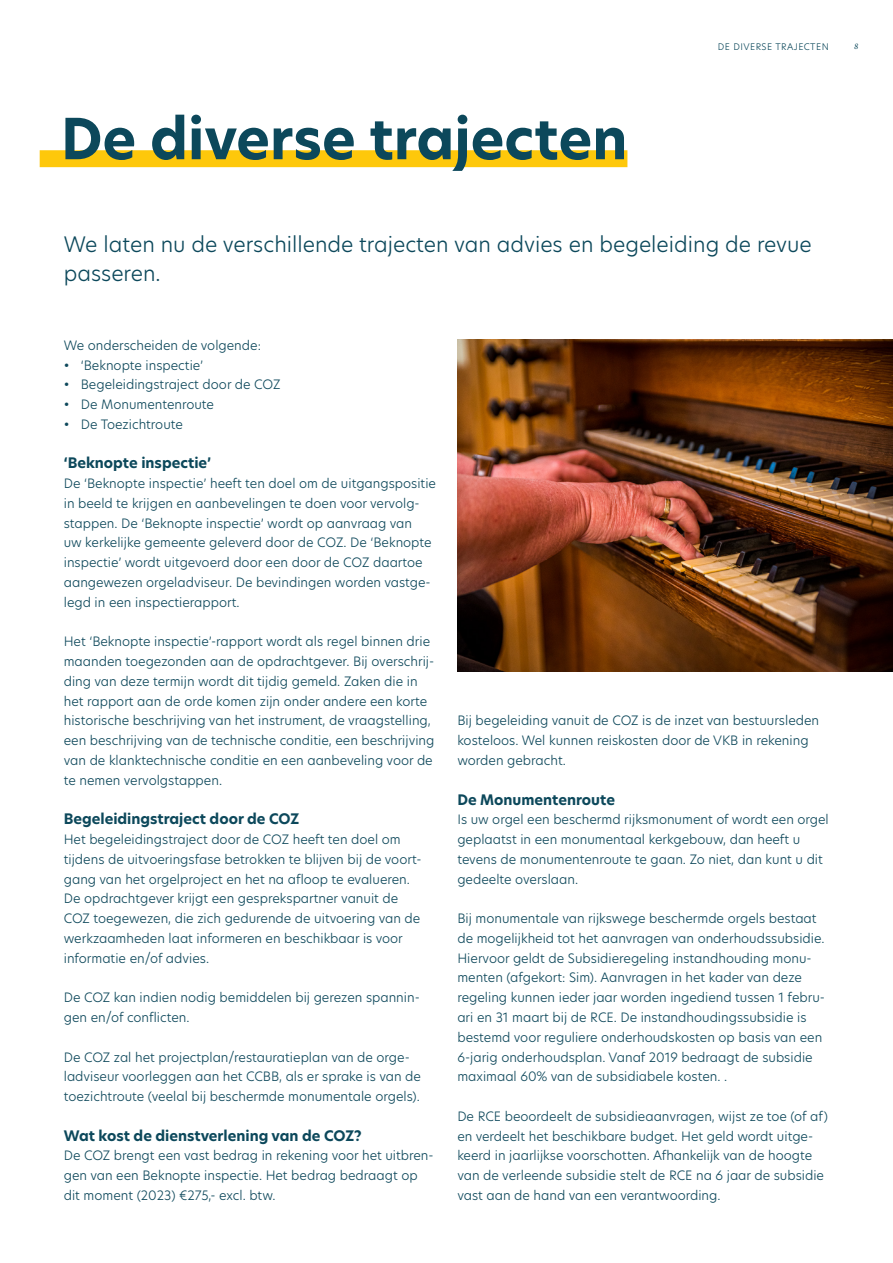
<style>
.page{position:relative;width:893px;height:1263px;background:#fff}
.page>*{position:absolute;margin:0;border:0;box-sizing:border-box;transform-origin:0 0}
.Kop_blauw__gele_stre{font:700 55.5px "New Hero";color:#0c485b}
.Intro_wit{font:300 21px/29.5px "New Hero";color:#0c485b}
.Subkopje_blauw{font:700 14.25px "New Hero";color:#0c485b}
.Brood{font:300 12.75px/19.8px "New Hero";color:#0e485b}
.t1{font:300 9px "New Hero";letter-spacing:.05em;color:#0c485b}
.t2{font:italic 9px "Arno Pro";color:#0c485b}
</style>
<div class="page">
<div style="left:40px;top:150px;width:587px;height:17px;background:#fec80b"></div>
<img style="left:457px;top:339px;width:436px;height:333px">
<p class="Kop_blauw__gele_stre" style="left:61px;top:101px;width:568px">De diverse trajecten</p>
<p class="t1" style="left:718px;top:40px;width:112px">DE DIVERSE TRAJECTEN</p>
<p class="t2" style="left:854px;top:41px;width:6px">8</p>
<p class="Intro_wit" style="left:64px;top:229px;width:749px">We laten nu de verschillende trajecten van advies en begeleiding de revue passeren.</p>
<p class="Brood" style="left:64px;top:335px;width:199px">We onderscheiden de volgende:</p>
<p class="Brood" style="left:64px;top:355px;width:141px">• ‘Beknopte inspectie’</p>
<p class="Brood" style="left:64px;top:374px;width:218px">• Begeleidingstraject door de COZ</p>
<p class="Brood" style="left:64px;top:394px;width:152px">• De Monumentenroute</p>
<p class="Brood" style="left:64px;top:414px;width:121px">• De Toezichtroute</p>
<p class="Subkopje_blauw" style="left:64px;top:453px;width:149px">‘Beknopte inspectie’</p>
<p class="Brood" style="left:64px;top:473px;width:374px">De ‘Beknopte inspectie’ heeft ten doel om de uitgangspositie in beeld te krijgen en aanbevelingen te doen voor vervolg&shy;stappen. De ‘Beknopte inspectie’ wordt op aanvraag van<br>uw kerkelijke gemeente geleverd door de COZ. De ‘Beknopte inspectie’ wordt uitgevoerd door een door de COZ daartoe aangewezen orgeladviseur. De bevindingen worden vastge&shy;legd in een inspectierapport.</p>
<p class="Brood" style="left:64px;top:631px;width:372px">Het ‘Beknopte inspectie’-rapport wordt als regel binnen drie maanden toegezonden aan de opdrachtgever. Bij overschrij&shy;ding van deze termijn wordt dit tijdig gemeld. Zaken die in het rapport aan de orde komen zijn onder andere een korte historische beschrijving van het instrument, de vraagstelling, een beschrijving van de technische conditie, een beschrijving van de klanktechnische conditie en een aanbeveling voor de te nemen vervolgstappen.</p>
<p class="Subkopje_blauw" style="left:64px;top:809px;width:237px">Begeleidingstraject door de COZ</p>
<p class="Brood" style="left:64px;top:829px;width:359px">Het begeleidingstraject door de COZ heeft ten doel om tijdens de uitvoeringsfase betrokken te blijven bij de voort&shy;gang van het orgelproject en het na afloop te evalueren.<br>De opdrachtgever krijgt een gesprekspartner vanuit de COZ toegewezen, die zich gedurende de uitvoering van de werkzaamheden laat informeren en beschikbaar is voor informatie en/of advies.</p>
<p class="Brood" style="left:64px;top:987px;width:358px">De COZ kan indien nodig bemiddelen bij gerezen spannin&shy;gen en/of conflicten.</p>
<p class="Brood" style="left:64px;top:1047px;width:359px">De COZ zal het projectplan/restauratieplan van de orge&shy;ladviseur voorleggen aan het CCBB, als er sprake is van de toezichtroute (veelal bij beschermde monumentale orgels).</p>
<p class="Subkopje_blauw" style="left:64px;top:1126px;width:299px">Wat kost de dienstverlening van de COZ?</p>
<p class="Brood" style="left:64px;top:1145px;width:371px">De COZ brengt een vast bedrag in rekening voor het uitbren&shy;gen van een Beknopte inspectie. Het bedrag bedraagt op dit moment (2023) €275,- excl. btw.</p>
<p class="Brood" style="left:457px;top:710px;width:363px">Bij begeleiding vanuit de COZ is de inzet van bestuursleden kosteloos. Wel kunnen reiskosten door de VKB in rekening worden gebracht.</p>
<p class="Subkopje_blauw" style="left:457px;top:789px;width:159px">De Monumentenroute</p>
<p class="Brood" style="left:457px;top:809px;width:373px">Is uw orgel een beschermd rijksmonument of wordt een orgel geplaatst in een monumentaal kerkgebouw, dan heeft u tevens de monumentenroute te gaan. Zo niet, dan kunt u dit gedeelte overslaan.</p>
<p class="Brood" style="left:457px;top:908px;width:369px">Bij monumentale van rijkswege beschermde orgels bestaat de mogelijkheid tot het aanvragen van onderhoudssubsidie.<br>Hiervoor geldt de Subsidieregeling instandhouding monu&shy;menten (afgekort: Sim). Aanvragen in het kader van deze regeling kunnen ieder jaar worden ingediend tussen 1 febru&shy;ari en 31 maart bij de RCE. De instandhoudingssubsidie is bestemd voor reguliere onderhoudskosten op basis van een 6-jarig onderhoudsplan. Vanaf 2019 bedraagt de subsidie maximaal 60% van de subsidiabele kosten. .</p>
<p class="Brood" style="left:457px;top:1106px;width:372px">De RCE beoordeelt de subsidieaanvragen, wijst ze toe (of af) en verdeelt het beschikbare budget. Het geld wordt uitge&shy;keerd in jaarlijkse voorschotten. Afhankelijk van de hoogte van de verleende subsidie stelt de RCE na 6 jaar de subsidie vast aan de hand van een verantwoording.</p>
</div>
